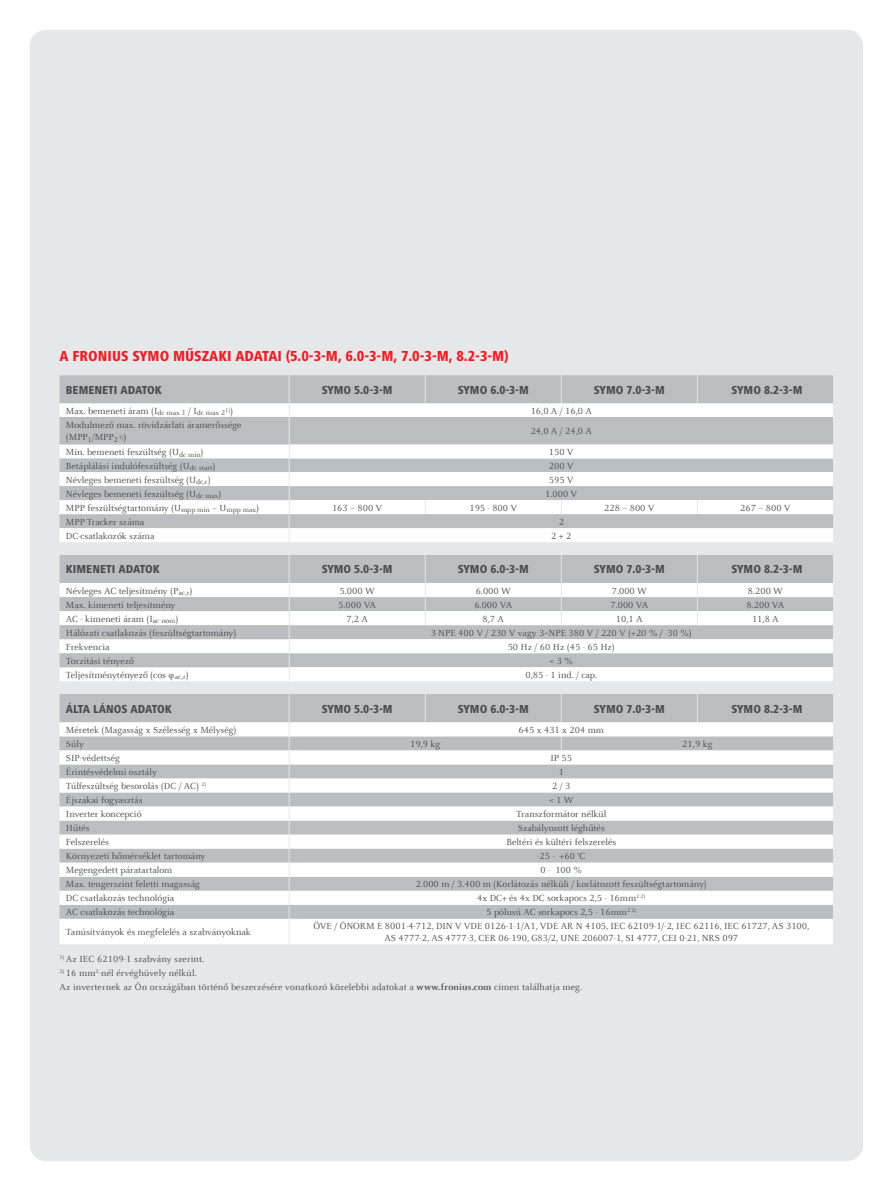
<style>
.page{position:relative;width:893px;height:1191px;background:#fff}
.page>*{position:absolute;margin:0;border:0;box-sizing:border-box;transform-origin:0 0}
.t1{font:800 condensed 15px "Frutiger Next LTW1 G";color:#ee1d23}
.t2{font:800 condensed 12px "Frutiger Next LTW1 G";color:#4b4c4d}
.t3{font:9.75px/12px "Celeste Offc Pro";color:#4b4c4d}
.s1{font-weight:700}
</style>
<div class="page">
<div style="left:30px;top:30px;width:833px;height:1131px;background:#e6e7e9;border-radius:17px"></div>
<div style="left:290px;top:375px;width:543px;height:28px;background:#bcbdc0"></div>
<svg style="left:290px;top:404px;width:543px;height:138px;background:#dddedf"></svg>
<svg style="left:425px;top:375px;width:1px;height:28px"></svg>
<svg style="left:561px;top:375px;width:1px;height:28px"></svg>
<svg style="left:697px;top:375px;width:1px;height:28px"></svg>
<svg style="left:425px;top:500px;width:1px;height:14px"></svg>
<svg style="left:561px;top:500px;width:1px;height:14px"></svg>
<svg style="left:697px;top:500px;width:1px;height:14px"></svg>
<svg style="left:60px;top:375px;width:230px;height:167px;background:#d7d8da"></svg>
<div style="left:290px;top:555px;width:543px;height:28px;background:#bcbdc0"></div>
<svg style="left:290px;top:583px;width:543px;height:98px;background:#e2e2e4"></svg>
<svg style="left:425px;top:555px;width:1px;height:70px"></svg>
<svg style="left:561px;top:555px;width:1px;height:70px"></svg>
<svg style="left:60px;top:555px;width:230px;height:126px;background:#d9dadb"></svg>
<svg style="left:697px;top:555px;width:1px;height:70px"></svg>
<div style="left:60px;top:694px;width:773px;height:28px;background:#bcbdc0"></div>
<svg style="left:60px;top:723px;width:773px;height:221px;background:#e1e2e3"></svg>
<svg style="left:425px;top:694px;width:1px;height:28px"></svg>
<svg style="left:561px;top:694px;width:1px;height:28px"></svg>
<svg style="left:697px;top:694px;width:1px;height:28px"></svg>
<svg style="left:289px;top:694px;width:1px;height:250px"></svg>
<svg style="left:561px;top:736px;width:1px;height:14px"></svg>
<h1 class="t1" style="left:60px;top:347px;width:451px">A FRONIUS SYMO MŰSZAKI ADATAI (5.0-3-M, 6.0-3-M, 7.0-3-M, 8.2-3-M)</h1>
<p class="t2" style="left:66px;top:383px;width:98px">BEMENETI ADATOK</p>
<p class="t2" style="left:322px;top:383px;width:72px">SYMO 5.0-3-M</p>
<p class="t2" style="left:458px;top:383px;width:72px">SYMO 6.0-3-M</p>
<p class="t2" style="left:594px;top:383px;width:72px">SYMO 7.0-3-M</p>
<p class="t2" style="left:731px;top:383px;width:72px">SYMO 8.2-3-M</p>
<p class="t3" style="left:66px;top:404px;width:169px">Max. bemeneti áram (I<sub>dc</sub> <sub>max</sub> <sub>1</sub> / I<sub>dc</sub> <sub>max</sub> <sub>2</sub><sup>1)</sup>)</p>
<p class="t3" style="left:531px;top:404px;width:63px">16,0 A / 16,0 A</p>
<p class="t3" style="left:66px;top:419px;width:177px">Modulmező max. rövidzárlati áramerőssége (MPP<sub>1</sub>/MPP<sub>2</sub> <sup>1)</sup>)</p>
<p class="t3" style="left:531px;top:425px;width:63px">24,0 A / 24,0 A</p>
<p class="t3" style="left:66px;top:446px;width:139px">Min. bemeneti feszültség (U<sub>dc</sub> <sub>min</sub>)</p>
<p class="t3" style="left:549px;top:446px;width:26px">150 V</p>
<p class="t3" style="left:66px;top:459px;width:151px">Betáplálási indulófeszültség (U<sub>dc</sub> <sub>start</sub>)</p>
<p class="t3" style="left:549px;top:459px;width:26px">200 V</p>
<p class="t3" style="left:66px;top:473px;width:146px">Névleges bemeneti feszültség (U<sub>dc,r</sub>)</p>
<p class="t3" style="left:549px;top:473px;width:26px">595 V</p>
<p class="t3" style="left:66px;top:487px;width:157px">Névleges bemeneti feszültség (U<sub>dc</sub> <sub>max</sub>)</p>
<p class="t3" style="left:545px;top:487px;width:34px">1.000 V</p>
<p class="t3" style="left:66px;top:501px;width:195px">MPP feszültségtartomány (U<sub>mpp</sub> <sub>min</sub> – U<sub>mpp</sub> <sub>max</sub>)</p>
<p class="t3" style="left:332px;top:501px;width:52px">163 – 800 V</p>
<p class="t3" style="left:469px;top:501px;width:49px">195 - 800 V</p>
<p class="t3" style="left:604px;top:501px;width:52px">228 – 800 V</p>
<p class="t3" style="left:740px;top:501px;width:52px">267 – 800 V</p>
<p class="t3" style="left:66px;top:515px;width:80px">MPP-Tracker száma</p>
<p class="t3" style="left:559px;top:515px;width:7px">2</p>
<p class="t3" style="left:66px;top:529px;width:90px">DC-csatlakozók száma</p>
<p class="t3" style="left:551px;top:529px;width:22px">2 + 2</p>
<p class="t2" style="left:66px;top:562px;width:61px">KIMENETI ADATOK</p>
<p class="t2" style="left:322px;top:562px;width:72px">SYMO 5.0-3-M</p>
<p class="t2" style="left:458px;top:562px;width:72px">SYMO 6.0-3-M</p>
<p class="t2" style="left:594px;top:562px;width:72px">SYMO 7.0-3-M</p>
<p class="t2" style="left:731px;top:562px;width:72px">SYMO 8.2-3-M</p>
<p class="t3" style="left:66px;top:584px;width:128px">Névleges AC teljesítmény (P<sub>ac,r</sub>)</p>
<p class="t3" style="left:340px;top:584px;width:37px">5.000 W</p>
<p class="t3" style="left:476px;top:584px;width:37px">6.000 W</p>
<p class="t3" style="left:612px;top:584px;width:37px">7.000 W</p>
<p class="t3" style="left:748px;top:584px;width:37px">8.200 W</p>
<p class="t3" style="left:66px;top:598px;width:111px">Max. kimeneti teljesítmény</p>
<p class="t3" style="left:338px;top:598px;width:39px">5.000 VA</p>
<p class="t3" style="left:474px;top:598px;width:39px">6.000 VA</p>
<p class="t3" style="left:610px;top:598px;width:39px">7.000 VA</p>
<p class="t3" style="left:746px;top:598px;width:39px">8.200 VA</p>
<p class="t3" style="left:66px;top:612px;width:114px">AC - kimeneti áram (I<sub>ac</sub> <sub>nom</sub>)</p>
<p class="t3" style="left:346px;top:612px;width:23px">7,2 A</p>
<p class="t3" style="left:482px;top:612px;width:23px">8,7 A</p>
<p class="t3" style="left:616px;top:612px;width:28px">10,1 A</p>
<p class="t3" style="left:752px;top:612px;width:28px">11,8 A</p>
<p class="t3" style="left:66px;top:626px;width:172px">Hálózati csatlakozás (feszültségtartomány)</p>
<p class="t3" style="left:431px;top:626px;width:263px">3-NPE 400 V / 230 V vagy 3~NPE 380 V / 220 V (+20 % / -30 %)</p>
<p class="t3" style="left:66px;top:640px;width:45px">Frekvencia</p>
<p class="t3" style="left:508px;top:640px;width:109px">50 Hz / 60 Hz (45 - 65 Hz)</p>
<p class="t3" style="left:66px;top:654px;width:69px">Torzítási tényező</p>
<p class="t3" style="left:550px;top:654px;width:25px">&lt; 3 %</p>
<p class="t3" style="left:66px;top:668px;width:124px">Teljesítménytényező (cos φ<sub>ac,r</sub>)</p>
<p class="t3" style="left:525px;top:668px;width:73px">0,85 - 1 ind. / cap.</p>
<p class="t2" style="left:66px;top:701px;width:41px">ÁLTA LÁNOS</p>
<p class="t2" style="left:130px;top:701px;width:8px">ADATOK</p>
<p class="t2" style="left:322px;top:701px;width:72px">SYMO 5.0-3-M</p>
<p class="t2" style="left:458px;top:701px;width:72px">SYMO 6.0-3-M</p>
<p class="t2" style="left:594px;top:701px;width:72px">SYMO 7.0-3-M</p>
<p class="t2" style="left:731px;top:701px;width:72px">SYMO 8.2-3-M</p>
<p class="t3" style="left:66px;top:723px;width:172px">Méretek (Magasság x Szélesség x Mélység)</p>
<p class="t3" style="left:519px;top:723px;width:87px">645 x 431 x 204 mm</p>
<p class="t3" style="left:66px;top:738px;width:19px">Súly</p>
<p class="t3" style="left:410px;top:738px;width:32px">19,9 kg</p>
<p class="t3" style="left:682px;top:738px;width:32px">21,9 kg</p>
<p class="t3" style="left:66px;top:752px;width:55px">SIP-védettség</p>
<p class="t3" style="left:550px;top:752px;width:23px">IP 55</p>
<p class="t3" style="left:66px;top:766px;width:92px">Érintésvédelmi osztály</p>
<p class="t3" style="left:559px;top:766px;width:7px">1</p>
<p class="t3" style="left:66px;top:780px;width:142px">Túlfeszültség besorolás (DC / AC) <sup>2)</sup></p>
<p class="t3" style="left:552px;top:780px;width:20px">2 / 3</p>
<p class="t3" style="left:66px;top:794px;width:78px">Éjszakai fogyasztás</p>
<p class="t3" style="left:549px;top:794px;width:26px">&lt; 1 W</p>
<p class="t3" style="left:66px;top:808px;width:77px">Inverter koncepció</p>
<p class="t3" style="left:516px;top:808px;width:92px">Transzformátor nélkül</p>
<p class="t3" style="left:66px;top:822px;width:25px">Hűtés</p>
<p class="t3" style="left:518px;top:822px;width:89px">Szabályozott léghűtés</p>
<p class="t3" style="left:66px;top:836px;width:45px">Felszerelés</p>
<p class="t3" style="left:506px;top:836px;width:111px">Beltéri és kültéri felszerelés</p>
<p class="t3" style="left:66px;top:850px;width:141px">Környezeti hőmérséklet tartomány</p>
<p class="t3" style="left:537px;top:850px;width:50px">-25 - +60 °C</p>
<p class="t3" style="left:66px;top:864px;width:108px">Megengedett páratartalom</p>
<p class="t3" style="left:540px;top:864px;width:43px">0 - 100 %</p>
<p class="t3" style="left:66px;top:878px;width:136px">Max. tengerszint feletti magasság</p>
<p class="t3" style="left:416px;top:878px;width:293px">2.000 m / 3.400 m (Korlátozás nélküli / korlátozott feszültségtartomány)</p>
<p class="t3" style="left:66px;top:892px;width:110px">DC csatlakozás technológia</p>
<p class="t3" style="left:477px;top:892px;width:170px">4x DC+ és 4x DC sorkapocs 2,5 - 16mm<sup>2</sup> <sup>2)</sup></p>
<p class="t3" style="left:66px;top:906px;width:110px">AC csatlakozás technológia</p>
<p class="t3" style="left:486px;top:906px;width:152px">5 pólusú AC sorkapocs 2,5 - 16mm<sup>2</sup> <sup>2)</sup></p>
<p class="t3" style="left:66px;top:926px;width:186px">Tanúsítványok és megfelelés a szabványoknak</p>
<p class="t3" style="left:314px;top:920px;width:497px;text-align:center">ÖVE / ÖNORM E 8001-4-712, DIN V VDE 0126-1-1/A1, VDE AR N 4105, IEC 62109-1/-2, IEC 62116, IEC 61727, AS 3100,<br>AS 4777-2, AS 4777-3, CER 06-190, G83/2, UNE 206007-1, SI 4777, CEI 0-21, NRS 097</p>
<p class="t3" style="left:60px;top:952px;width:146px"><sup>1)</sup> Az IEC 62109-1 szabvány szerint.</p>
<p class="t3" style="left:60px;top:965px;width:524px;line-height:14.2px"><sup>2)</sup> 16 mm<sup>2</sup>-nél érvéghüvely nélkül.<br>Az inverternek az Ön országában történő beszerzésére vonatkozó közelebbi adatokat a <span class="s1">www.fronius.com</span> címen találhatja meg.</p>
</div>
